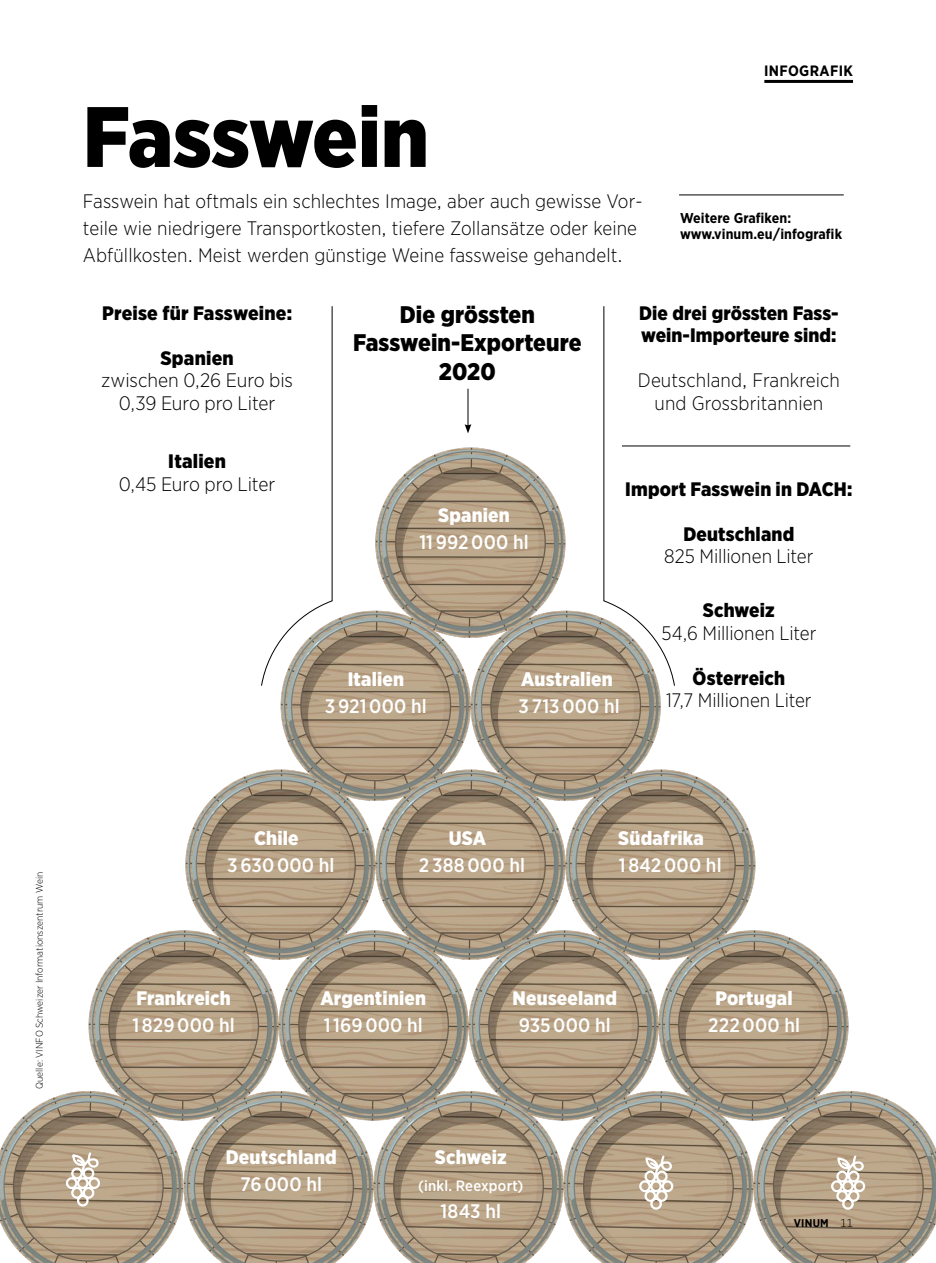
<style>
.page{position:relative;width:936px;height:1263px;background:#fff}
.page>*{position:absolute;margin:0;border:0;box-sizing:border-box;transform-origin:0 0}
.t1{font:900 85.5px "Gotham Narrow";letter-spacing:-.005em;color:#000}
.t2{font:900 24px/28.5px "Gotham Narrow";letter-spacing:.005em;color:#000;text-align:center}
.t3{font:300 19.5px/27px "Gotham Narrow";letter-spacing:.005em;color:#000;text-align:center}
.t4{font:900 19.5px/22.5px "Gotham Narrow";letter-spacing:.005em;color:#000}
.t5{font:500 19.5px "Gotham Narrow";letter-spacing:.01em;color:#fff}
.t6{font:900 19.5px "Gotham Narrow";letter-spacing:.01em;color:#fff}
.t7{font:500 15px "Gotham Narrow";letter-spacing:.015em;color:#fff}
.t8{font:700 15px "Gotham Narrow";letter-spacing:.025em;color:#000}
.t9{font:700 14.25px/16.5px "Gotham Narrow";letter-spacing:.005em;color:#000}
.t10{font:700 11.25px "Gotham Narrow";letter-spacing:.02em;color:#000}
.t11{font:300 9.75px "Gotham Narrow";letter-spacing:.005em;color:#000}
.s1{font-weight:300}
</style>
<div class="page">
<img style="left:0;top:439px;width:935px;height:824px">
<svg style="left:65px;top:1150px;width:36px;height:58px"></svg>
<svg style="left:638px;top:1154px;width:36px;height:57px"></svg>
<svg style="left:829px;top:1154px;width:37px;height:57px"></svg>
<hr style="left:764px;top:80px;width:89px;height:3px;background:#000">
<hr style="left:679px;top:195px;width:164px;height:1px;background:#000">
<hr style="left:467px;top:389px;width:1px;height:37px;background:#000">
<svg style="left:464px;top:424px;width:7px;height:9px"></svg>
<hr style="left:622px;top:446px;width:228px;height:1px;background:#000">
<hr style="left:603px;top:306px;width:1px;height:295px;background:#000">
<svg style="left:603px;top:600px;width:72px;height:86px"></svg>
<hr style="left:332px;top:306px;width:1px;height:295px;background:#000">
<svg style="left:261px;top:600px;width:72px;height:86px"></svg>
<h1 class="t1" style="left:83px;top:80px;width:347px">Fasswein</h1>
<p class="t3" style="left:83px;top:187px;width:561px;text-align:left">Fasswein hat oftmals ein schlechtes Image, aber auch gewisse Vor&shy;teile wie niedrigere Transportkosten, tiefere Zollansätze oder keine<br>Abfüllkosten. Meist werden günstige Weine fassweise gehandelt.</p>
<p class="t8" style="left:764px;top:61px;width:90px">INFOGRAFIK</p>
<p class="t9" style="left:680px;top:209px;width:163px">Weitere Grafiken: www.vinum.eu/infografik</p>
<p class="t4" style="left:102px;top:301px;width:191px">Preise für Fassweine:</p>
<p class="t4" style="left:160px;top:346px;width:75px">Spanien</p>
<p class="t3" style="left:101px;top:369px;width:193px;line-height:22.5px">zwischen 0,26 Euro bis<br>0,39 Euro pro Liter</p>
<p class="t2" style="left:353px;top:300px;width:230px">Die grössten<br>Fasswein-Exporteure<br>2020</p>
<p class="t4" style="left:639px;top:301px;width:201px">Die drei grössten Fass&shy;wein-Importeure sind:</p>
<p class="t3" style="left:638px;top:369px;width:203px;line-height:22.5px">Deutschland, Frankreich und Grossbritannien</p>
<p class="t4" style="left:168px;top:450px;width:59px">Italien</p>
<p class="t3" style="left:119px;top:470px;width:158px">0,45 Euro pro Liter</p>
<p class="t4" style="left:625px;top:477px;width:229px">Import Fasswein in DACH:</p>
<p class="t4" style="left:683px;top:522px;width:112px">Deutschland</p>
<p class="t3" style="left:664px;top:542px;width:151px">825 Millionen Liter</p>
<p class="t4" style="left:703px;top:599px;width:73px">Schweiz</p>
<p class="t3" style="left:661px;top:619px;width:156px">54,6 Millionen Liter</p>
<p class="t4" style="left:692px;top:666px;width:94px">Österreich</p>
<p class="t3" style="left:666px;top:686px;width:147px">17,7 Millionen Liter</p>
<p class="t6" style="left:438px;top:502px;width:73px">Spanien</p>
<p class="t5" style="left:419px;top:530px;width:111px">11 992 000 hl</p>
<p class="t6" style="left:521px;top:666px;width:93px">Australien</p>
<p class="t5" style="left:518px;top:693px;width:103px">3 713 000 hl</p>
<p class="t6" style="left:347px;top:666px;width:58px">Italien</p>
<p class="t5" style="left:325px;top:693px;width:103px">3 921 000 hl</p>
<p class="t11" style="left:34px;top:1089px;width:218px;rotate:-90deg">Quelle: VINFO Schweizer Informationszentrum Wein</p>
<p class="t6" style="left:254px;top:825px;width:46px">Chile</p>
<p class="t5" style="left:227px;top:852px;width:109px">3 630 000 hl</p>
<p class="t6" style="left:448px;top:825px;width:39px">USA</p>
<p class="t5" style="left:419px;top:852px;width:108px">2 388 000 hl</p>
<p class="t6" style="left:618px;top:825px;width:87px">Südafrika</p>
<p class="t5" style="left:618px;top:852px;width:104px">1 842 000 hl</p>
<p class="t6" style="left:136px;top:985px;width:96px">Frankreich</p>
<p class="t5" style="left:132px;top:1013px;width:104px">1 829 000 hl</p>
<p class="t6" style="left:320px;top:985px;width:107px">Argentinien</p>
<p class="t5" style="left:324px;top:1013px;width:101px">1 169 000 hl</p>
<p class="t6" style="left:512px;top:985px;width:106px">Neuseeland</p>
<p class="t5" style="left:518px;top:1013px;width:93px">935 000 hl</p>
<p class="t6" style="left:226px;top:1145px;width:112px">Deutschland</p>
<p class="t5" style="left:240px;top:1172px;width:83px">76 000 hl</p>
<p class="t6" style="left:435px;top:1145px;width:73px">Schweiz</p>
<p class="t7" style="left:418px;top:1176px;width:107px">(inkl. Reexport)</p>
<p class="t5" style="left:440px;top:1199px;width:62px">1843 hl</p>
<p class="t6" style="left:715px;top:985px;width:78px">Portugal</p>
<p class="t5" style="left:708px;top:1013px;width:93px">222 000 hl</p>
<p class="t10" style="left:793px;top:1216px;width:61px">VINUM <span class="s1">11</span></p>
</div>
